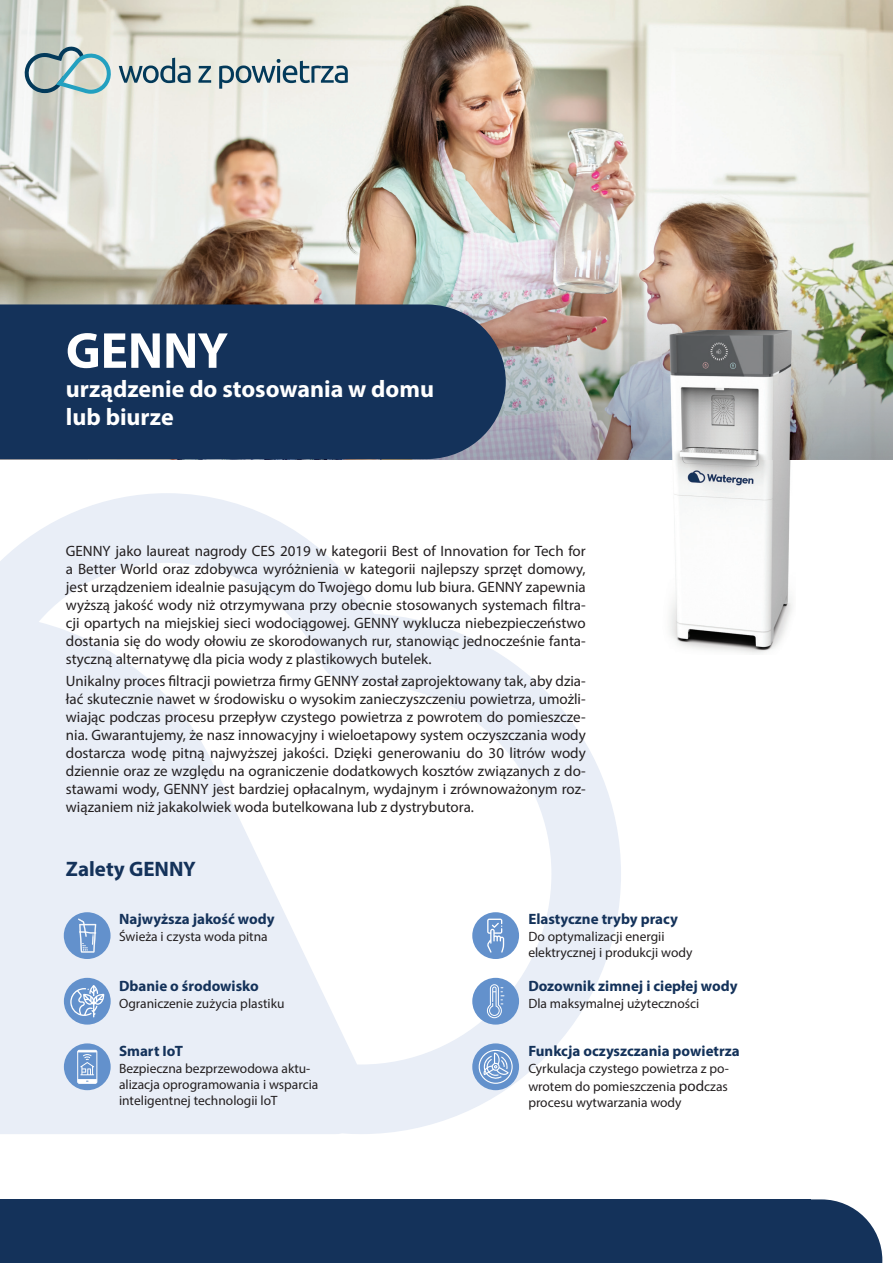
<style>
.page{position:relative;width:893px;height:1263px;background:#fff}
.page>*{position:absolute;margin:0;border:0;box-sizing:border-box;transform-origin:0 0}
.t1{font:700 51px "Myriad Pro";color:#fff}
.t2{font:700 24px/28.8px "Myriad Pro";color:#fff}
.t3{font:700 21px "Myriad Pro";color:#14325a}
.t4{font:15px/18px "Myriad Pro";color:#231f20;text-align:justify}
.t5{font:700 15px "Myriad Pro";color:#14325a}
.t6{font:13.5px/16.2px "Myriad Pro";color:#231f20}
.s1{font-size:15px}
</style>
<div class="page">
<svg style="left:0;top:493px;width:621px;height:641px;fill:#e9eef7"></svg>
<svg style="left:811px;top:1199px;width:71px;height:64px"></svg>
<div style="left:0;top:1199px;width:811px;height:64px;background:#14325a"></div>
<img style="left:0;top:0;width:893px;height:270px">
<img style="left:0;top:270px;width:630px;height:189px">
<img style="left:630px;top:270px;width:263px;height:94px">
<img style="left:630px;top:364px;width:33px;height:95px">
<img style="left:795px;top:364px;width:98px;height:95px">
<div style="left:64px;top:1043px;width:47px;height:47px;background:#6391cc;border-radius:50%"></div>
<div style="left:472px;top:1043px;width:47px;height:47px;background:#6391cc;border-radius:50%"></div>
<div style="left:0;top:304px;width:506px;height:155px;background:#14325a"></div>
<img style="left:663px;top:323px;width:132px;height:330px">
<img style="left:663px;top:459px;width:132px;height:1px">
<div style="left:64px;top:912px;width:47px;height:47px;background:#6391cc;border-radius:50%"></div>
<svg style="left:78px;top:918px;width:18px;height:35px"></svg>
<div style="left:472px;top:978px;width:47px;height:46px;background:#6391cc;border-radius:50%"></div>
<svg style="left:77px;top:1050px;width:20px;height:34px"></svg>
<div style="left:472px;top:912px;width:47px;height:47px;background:#6391cc;border-radius:50%"></div>
<svg style="left:487px;top:918px;width:17px;height:35px"></svg>
<div style="left:64px;top:978px;width:47px;height:46px;background:#6391cc;border-radius:50%"></div>
<svg style="left:70px;top:985px;width:35px;height:32px"></svg>
<svg style="left:479px;top:1050px;width:34px;height:34px"></svg>
<svg style="left:487px;top:984px;width:17px;height:34px"></svg>
<svg style="left:119px;top:58px;width:72px;height:25px;background:#9fb0b4"></svg>
<svg style="left:198px;top:66px;width:13px;height:17px"></svg>
<svg style="left:219px;top:59px;width:129px;height:30px;background:#aebcbf"></svg>
<svg style="left:22px;top:46px;width:91px;height:48px;background:#adc3c3"></svg>
<p class="t1" style="left:66px;top:317px;width:164px">GENNY</p>
<p class="t2" style="left:66px;top:373px;width:370px">urządzenie do stosowania w domu lub biurze</p>
<p class="t4" style="left:66px;top:541px;width:521px">GENNY jako laureat nagrody CES 2019 w kategorii Best of Innovation for Tech for a Better World oraz zdobywca wyróżnienia w kategorii najlepszy sprzęt domowy, jest urządzeniem idealnie pasującym do Twojego domu lub biura. GENNY zapewnia wyższą jakość wody niż otrzymywana przy obecnie stosowanych systemach filtra&shy;cji opartych na miejskiej sieci wodociągowej. GENNY wyklucza niebezpieczeństwo dostania się do wody ołowiu ze skorodowanych rur, stanowiąc jednocześnie fanta&shy;styczną alternatywę dla picia wody z plastikowych butelek.</p>
<p class="t4" style="left:66px;top:671px;width:521px">Unikalny proces filtracji powietrza firmy GENNY został zaprojektowany tak, aby dzia&shy;łać skutecznie nawet w środowisku o wysokim zanieczyszczeniu powietrza, umożli&shy;wiając podczas procesu przepływ czystego powietrza z powrotem do pomieszcze&shy;nia. Gwarantujemy, że nasz innowacyjny i wieloetapowy system oczyszczania wody dostarcza wodę pitną najwyższej jakości. Dzięki generowaniu do 30 litrów wody dziennie oraz ze względu na ograniczenie dodatkowych kosztów związanych z do&shy;stawami wody, GENNY jest bardziej opłacalnym, wydajnym i zrównoważonym roz&shy;wiązaniem niż jakakolwiek woda butelkowana lub z dystrybutora.</p>
<p class="t3" style="left:66px;top:855px;width:131px">Zalety GENNY</p>
<p class="t5" style="left:119px;top:910px;width:157px">Najwyższa jakość wody</p>
<p class="t6" style="left:119px;top:928px;width:150px">Świeża i czysta woda pitna</p>
<p class="t5" style="left:119px;top:976px;width:141px">Dbanie o środowisko</p>
<p class="t6" style="left:119px;top:995px;width:167px">Ograniczenie zużycia plastiku</p>
<p class="t5" style="left:119px;top:1041px;width:65px">Smart IoT</p>
<p class="t6" style="left:119px;top:1060px;width:201px">Bezpieczna bezprzewodowa aktu&shy;alizacja oprogramowania i wsparcia inteligentnej technologii loT</p>
<p class="t5" style="left:528px;top:910px;width:151px">Elastyczne tryby pracy</p>
<p class="t6" style="left:528px;top:928px;width:166px">Do optymalizacji energii elektrycznej i produkcji wody</p>
<p class="t5" style="left:528px;top:976px;width:211px">Dozownik zimnej i ciepłej wody</p>
<p class="t6" style="left:528px;top:995px;width:173px">Dla maksymalnej użyteczności</p>
<p class="t5" style="left:528px;top:1041px;width:213px">Funkcja oczyszczania powietrza</p>
<p class="t6" style="left:528px;top:1059px;width:202px;line-height:18px">Cyrkulacja czystego powietrza z po&shy;wrotem do pomieszczenia <span class="s1">pod</span>czas</p>
<p class="t6" style="left:528px;top:1094px;width:155px">procesu wytwarzania wody</p>
</div>
